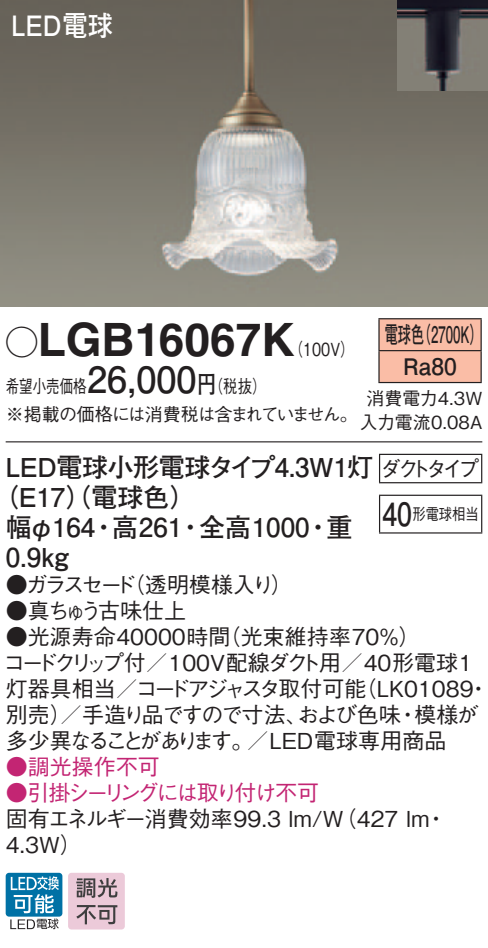
<style>
.page{position:relative;width:488px;height:948px;background:#fff}
.page>*{position:absolute;margin:0;border:0;box-sizing:border-box;transform-origin:0 0}
.t1{font:700 46px "Helvetica LT Std";color:#231f20}
.t2{font:700 36px "Futo Go B101 Pro";color:#231f20}
.t3{font:700 32px "Futo Go B101 Pro";color:#231f20;scale:.83 1}
.t4{font:700 28px "Futo Go B101 Pro";color:#fff;scale:.9 1}
.t5{font:700 26px/30px "Futo Go B101 Pro";color:#231f20}
.t6{font:700 22.8px/32px "Futo Go B101 Pro";color:#231f20;scale:.58 1}
.t7{font:500 22px/26px "Gothic BBB Pro";color:#231f20}
.t8{font:500 22px "Gothic BBB Pro";letter-spacing:-.11em;color:#231f20}
.t9{font:500 22px "Gothic BBB Pro";letter-spacing:-.125em;color:#c32573}
.t10{font:500 22px "Gothic BBB Pro";letter-spacing:-.18em;color:#231f20}
.t11{font:500 22px "Gothic BBB Pro";letter-spacing:-.095em;color:#c32573}
.t12{font:500 22px "Gothic BBB Pro";color:#231f20;scale:.94 1}
.t13{font:500 18px/28px "Gothic BBB Pro";letter-spacing:-.04em;color:#231f20;scale:.75 1}
.t14{font:500 18px/24px "Gothic BBB Pro";color:#231f20;text-align:center}
.t15{font:500 18px "Gothic BBB Pro";color:#231f20;scale:.8 1}
.t16{font:500 16px "Gothic BBB Pro";color:#231f20;scale:.83 1}
.s1{font-family:"Ford Classification 1";font-weight:400;font-size:32px}
.s2{font-family:"Futo Go B101 Pro";font-weight:700;font-size:24px}
</style>
<div class="page">
<img style="left:0;top:0;width:488px;height:306px">
<img style="left:397px;top:0;width:91px;height:91px">
<div style="left:6px;top:872px;width:56px;height:44px;background:#0071a5;border-radius:3px"></div>
<svg style="left:10px;top:876px;width:49px;height:53px"></svg>
<svg style="left:68px;top:872px;width:57px;height:57px;background:#c9afbb"></svg>
<hr style="left:6px;top:441px;width:476px;height:1px;background:#231f20">
<div style="left:379px;top:319px;width:101px;height:63px;background:#fabda6"></div>
<hr style="left:378px;top:318px;width:103px;height:1px;background:#231f20">
<hr style="left:378px;top:319px;width:1px;height:31px;background:#231f20">
<hr style="left:480px;top:319px;width:1px;height:31px;background:#231f20">
<hr style="left:378px;top:350px;width:103px;height:1px;background:#231f20">
<hr style="left:378px;top:351px;width:1px;height:31px;background:#231f20">
<hr style="left:480px;top:351px;width:1px;height:31px;background:#231f20">
<hr style="left:378px;top:382px;width:103px;height:1px;background:#231f20">
<svg style="left:379px;top:455px;width:1px;height:27px"></svg>
<hr style="left:379px;top:454px;width:103px;height:1px;background:#231f20">
<svg style="left:481px;top:455px;width:1px;height:27px"></svg>
<hr style="left:379px;top:482px;width:103px;height:1px;background:#231f20">
<hr style="left:379px;top:496px;width:1px;height:36px;background:#231f20">
<hr style="left:379px;top:494px;width:103px;height:2px;background:#231f20">
<hr style="left:481px;top:496px;width:1px;height:36px;background:#231f20">
<hr style="left:379px;top:532px;width:103px;height:1px;background:#231f20">
<p class="t4" style="left:11px;top:3px;width:114px">LED電球</p>
<h1 class="t1" style="left:6px;top:311px;width:290px"><span class="s1">A</span>LGB16067K</h1>
<p class="t15" style="left:197px;top:372px;width:88px">（<span class="s2">円</span>税抜(</p>
<p class="t6" style="left:417px;top:316px;width:115px">（2700 (K</p>
<p class="t6" style="left:403px;top:316px;width:94px;text-indent:-19px">電球色<br>Ra80</p>
<p class="t15" style="left:288px;top:334px;width:84px">（100 (V</p>
<h2 class="t2" style="left:87px;top:351px;width:111px">26,000</h2>
<p class="t13" style="left:6px;top:370px;width:471px">希望小売価格<br>※掲載の価格には消費税は含まれていません。</p>
<p class="t5" style="left:6px;top:448px;width:369px">LED電球小形電球タイプ4.3W 灯1</p>
<p class="t5" style="left:-8px;top:478px;width:206px">（E17（）電球色(</p>
<p class="t5" style="left:326px;top:508px;width:27px">重</p>
<p class="t14" style="left:359px;top:383px;width:124px">消費電力4.3W入力電流0.08A</p>
<p class="t12" style="left:380px;top:451px;width:106px">ダクトタイプ</p>
<p class="t16" style="left:412px;top:501px;width:81px">形電球相当</p>
<h3 class="t3" style="left:382px;top:488px;width:37px">40</h3>
<p class="t5" style="left:199px;top:508px;width:112px">全高1000</p>
<p class="t5" style="left:6px;top:508px;width:91px">幅φ164<br>0.9kg</p>
<p class="t5" style="left:112px;top:508px;width:72px">高261</p>
<p class="t5" style="left:91px;top:508px;width:27px">・</p>
<p class="t5" style="left:178px;top:508px;width:27px">・</p>
<p class="t5" style="left:305px;top:508px;width:27px">・</p>
<p class="t7" style="left:123px;top:569px;width:152px">（透明模様入り</p>
<p class="t7" style="left:270px;top:569px;width:23px">(</p>
<p class="t7" style="left:6px;top:569px;width:132px">●ガラスセード</p>
<p class="t8" style="left:6px;top:593px;width:182px">●真ちゅう古味仕上</p>
<p class="t7" style="left:219px;top:621px;width:203px">（光束維持率70％(</p>
<p class="t7" style="left:6px;top:621px;width:226px">●光源寿命40000時間</p>
<p class="t7" style="left:3px;top:647px;width:471px">コードクリップ付／100V配線ダクト用／40形電球1</p>
<p class="t7" style="left:355px;top:673px;width:120px">（LK01089</p>
<p class="t8" style="left:6px;top:671px;width:362px">灯器具相当／コードアジャスタ取付可能</p>
<p class="t7" style="left:467px;top:673px;width:23px">・</p>
<p class="t7" style="left:247px;top:699px;width:201px;text-indent:-241px">別売／）手造り品ですので寸法、<br>／LED電球専用商品</p>
<p class="t7" style="left:297px;top:699px;width:105px">および色味</p>
<p class="t7" style="left:414px;top:699px;width:66px">模様が</p>
<p class="t7" style="left:396px;top:699px;width:23px">・</p>
<p class="t10" style="left:6px;top:723px;width:249px">多少異なることがあります。</p>
<p class="t11" style="left:6px;top:749px;width:155px">●調光操作不可</p>
<p class="t9" style="left:6px;top:775px;width:315px">●引掛シーリングには取り付け不可</p>
<p class="t7" style="left:6px;top:803px;width:425px">固有エネルギー消費効率99.3 lm （W/ 427 lm<br>4.3W(</p>
<p class="t7" style="left:425px;top:803px;width:23px">・</p>
</div>
